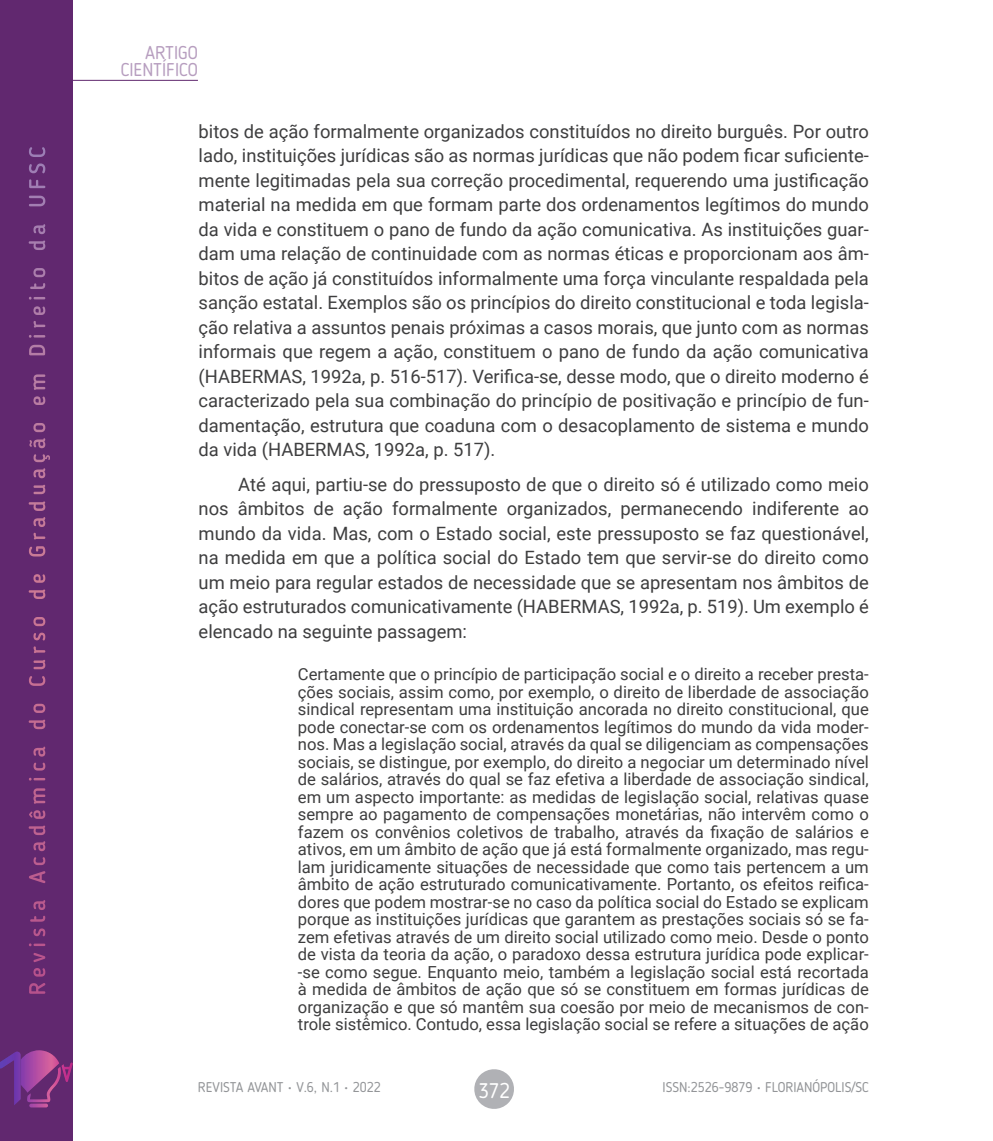
<style>
.page{position:relative;width:993px;height:1141px;background:#fff}
.page>*{position:absolute;margin:0;border:0;box-sizing:border-box;transform-origin:0 0}
.t1{font:21px "Blogger Sans";color:#fff}
.MIOLO{font:18.38px/24.5px "Roboto";color:#3e3e3f;text-align:justify}
.t2{font:18.38px/17.5px "Blogger Sans";color:#b79ebf;text-align:right}
.CITAÇÃO{font:16.62px/17.5px "Roboto";color:#3e3e3f;text-align:justify}
.t3{font:14px "Blogger Sans";color:#939598}
</style>
<div class="page">
<svg style="left:474px;top:1069px;width:40px;height:40px"></svg>
<hr style="left:73px;top:80px;width:125px;height:1px;background:#61286f">
<div style="left:0;top:0;width:73px;height:1141px;background:#61286f"></div>
<svg style="left:0;top:1050px;width:73px;height:57px"></svg>
<svg style="left:29px;top:983px;width:16px;height:11px"></svg>
<svg style="left:33px;top:968px;width:12px;height:9px"></svg>
<svg style="left:33px;top:953px;width:12px;height:9px"></svg>
<svg style="left:29px;top:943px;width:16px;height:3px"></svg>
<svg style="left:33px;top:928px;width:12px;height:8px"></svg>
<svg style="left:30px;top:916px;width:15px;height:6px"></svg>
<svg style="left:33px;top:900px;width:12px;height:10px"></svg>
<svg style="left:29px;top:871px;width:16px;height:12px"></svg>
<svg style="left:34px;top:857px;width:11px;height:8px"></svg>
<svg style="left:33px;top:841px;width:12px;height:10px"></svg>
<svg style="left:29px;top:826px;width:16px;height:9px"></svg>
<svg style="left:29px;top:810px;width:16px;height:9px"></svg>
<svg style="left:33px;top:788px;width:12px;height:16px"></svg>
<svg style="left:29px;top:778px;width:16px;height:3px"></svg>
<svg style="left:34px;top:763px;width:11px;height:8px"></svg>
<svg style="left:33px;top:747px;width:12px;height:10px"></svg>
<svg style="left:29px;top:720px;width:16px;height:9px"></svg>
<svg style="left:33px;top:704px;width:12px;height:9px"></svg>
<svg style="left:29px;top:676px;width:16px;height:10px"></svg>
<svg style="left:34px;top:660px;width:11px;height:9px"></svg>
<svg style="left:34px;top:646px;width:11px;height:7px"></svg>
<svg style="left:33px;top:633px;width:12px;height:7px"></svg>
<svg style="left:33px;top:617px;width:12px;height:9px"></svg>
<svg style="left:29px;top:589px;width:16px;height:10px"></svg>
<svg style="left:33px;top:574px;width:12px;height:9px"></svg>
<svg style="left:29px;top:546px;width:16px;height:10px"></svg>
<svg style="left:34px;top:533px;width:11px;height:6px"></svg>
<svg style="left:33px;top:517px;width:12px;height:10px"></svg>
<svg style="left:29px;top:501px;width:16px;height:10px"></svg>
<svg style="left:34px;top:485px;width:11px;height:9px"></svg>
<svg style="left:33px;top:468px;width:12px;height:10px"></svg>
<svg style="left:34px;top:454px;width:16px;height:8px"></svg>
<svg style="left:29px;top:438px;width:16px;height:10px"></svg>
<svg style="left:33px;top:423px;width:12px;height:9px"></svg>
<svg style="left:33px;top:396px;width:12px;height:9px"></svg>
<svg style="left:33px;top:374px;width:12px;height:16px"></svg>
<svg style="left:29px;top:345px;width:16px;height:10px"></svg>
<svg style="left:29px;top:335px;width:16px;height:3px"></svg>
<svg style="left:34px;top:321px;width:11px;height:7px"></svg>
<svg style="left:33px;top:306px;width:12px;height:9px"></svg>
<svg style="left:29px;top:297px;width:16px;height:3px"></svg>
<svg style="left:30px;top:283px;width:15px;height:6px"></svg>
<svg style="left:33px;top:268px;width:12px;height:9px"></svg>
<svg style="left:29px;top:241px;width:16px;height:9px"></svg>
<svg style="left:33px;top:224px;width:12px;height:10px"></svg>
<svg style="left:29px;top:196px;width:16px;height:10px"></svg>
<svg style="left:29px;top:179px;width:16px;height:9px"></svg>
<svg style="left:29px;top:163px;width:16px;height:10px"></svg>
<svg style="left:29px;top:147px;width:16px;height:10px"></svg>
<p class="t2" style="left:121px;top:44px;width:79px">ARTIGO<br>CIENTÍFICO</p>
<p class="MIOLO" style="left:198px;top:118px;width:671px">bitos de ação formalmente organizados constituídos no direito burguês. Por outro lado, instituições jurídicas são as normas jurídicas que não podem ficar suficiente&shy;mente legitimadas pela sua correção procedimental, requerendo uma justificação material na medida em que formam parte dos ordenamentos legítimos do mundo da vida e constituem o pano de fundo da ação comunicativa. As instituições guar&shy;dam uma relação de continuidade com as normas éticas e proporcionam aos âm&shy;bitos de ação já constituídos informalmente uma força vinculante respaldada pela sanção estatal. Exemplos são os princípios do direito constitucional e toda legisla&shy;ção relativa a assuntos penais próximas a casos morais, que junto com as normas informais que regem a ação, constituem o pano de fundo da ação comunicativa (HABERMAS, 1992a, p. 516-517). Verifica-se, desse modo, que o direito moderno é caracterizado pela sua combinação do princípio de positivação e princípio de fun&shy;damentação, estrutura que coaduna com o desacoplamento de sistema e mundo da vida (HABERMAS, 1992a, p. 517).</p>
<p class="MIOLO" style="left:198px;top:471px;width:671px;text-indent:40px">Até aqui, partiu-se do pressuposto de que o direito só é utilizado como meio nos âmbitos de ação formalmente organizados, permanecendo indiferente ao mundo da vida. Mas, com o Estado social, este pressuposto se faz questionável, na medida em que a política social do Estado tem que servir-se do direito como um meio para regular estados de necessidade que se apresentam nos âmbitos de ação estruturados comunicativamente (HABERMAS, 1992a, p. 519). Um exemplo é elencado na seguinte passagem:</p>
<p class="CITAÇÃO" style="left:298px;top:665px;width:572px">Certamente que o princípio de participação social e o direito a receber presta&shy;ções sociais, assim como, por exemplo, o direito de liberdade de associação sindical representam uma instituição ancorada no direito constitucional, que pode conectar-se com os ordenamentos legítimos do mundo da vida moder&shy;nos. Mas a legislação social, através da qual se diligenciam as compensações sociais, se distingue, por exemplo, do direito a negociar um determinado nível de salários, através do qual se faz efetiva a liberdade de associação sindical, em um aspecto importante: as medidas de legislação social, relativas quase sempre ao pagamento de compensações monetárias, não intervêm como o fazem os convênios coletivos de trabalho, através da fixação de salários e ativos, em um âmbito de ação que já está formalmente organizado, mas regu&shy;lam juridicamente situações de necessidade que como tais pertencem a um âmbito de ação estruturado comunicativamente. Portanto, os efeitos reifica&shy;dores que podem mostrar-se no caso da política social do Estado se explicam porque as instituições jurídicas que garantem as prestações sociais só se fa&shy;zem efetivas através de um direito social utilizado como meio. Desde o ponto de vista da teoria da ação, o paradoxo dessa estrutura jurídica pode explicar--se como segue. Enquanto meio, também a legislação social está recortada à medida de âmbitos de ação que só se constituem em formas jurídicas de organização e que só mantêm sua coesão por meio de mecanismos de con&shy;trole sistêmico. Contudo, essa legislação social se refere a situações de ação</p>
<p class="t3" style="left:198px;top:1079px;width:184px">REVISTA AVANT • V.6, N.1 • 2022</p>
<p class="t3" style="left:662px;top:1079px;width:208px">ISSN:2526-9879 • FLORIANÓPOLIS/SC</p>
<p class="t1" style="left:478px;top:1078px;width:33px">372</p>
</div>
